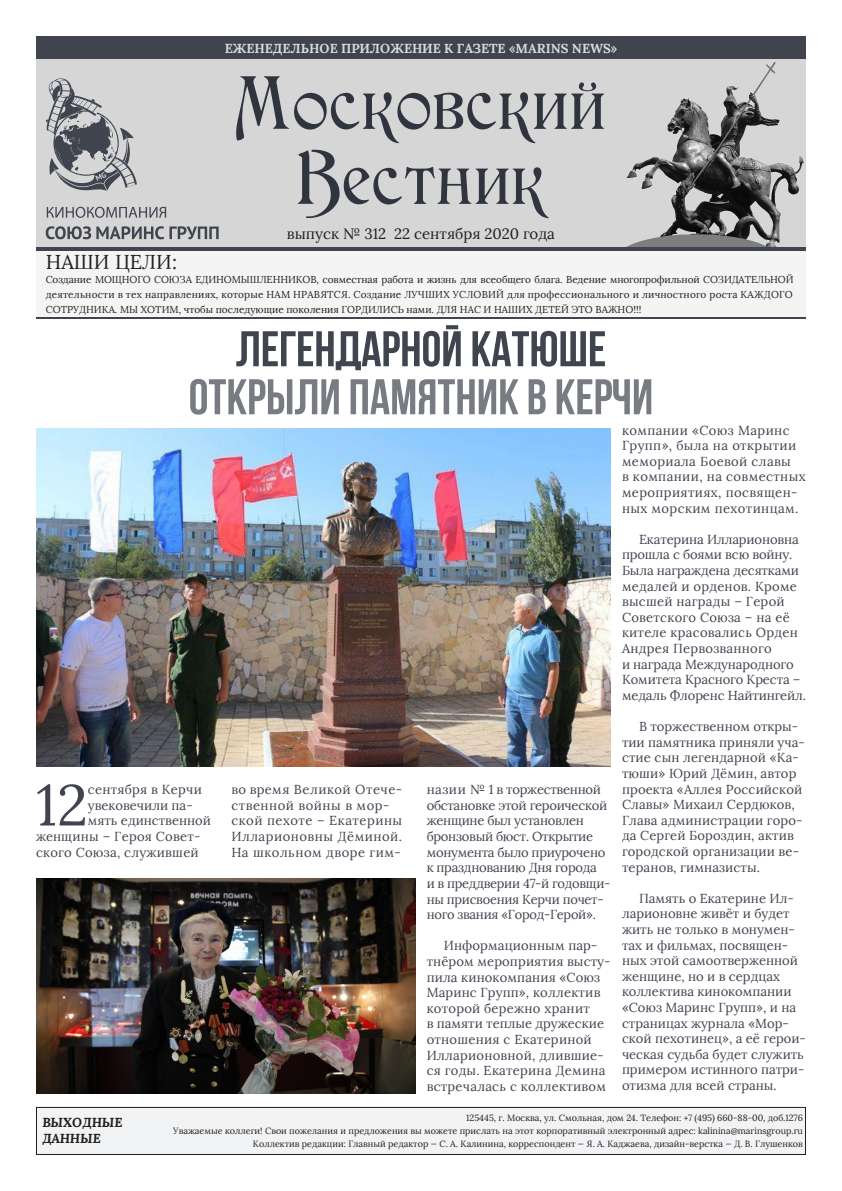
<style>
.page{position:relative;width:842px;height:1191px;background:#fff}
.page>*{position:absolute;margin:0;border:0;box-sizing:border-box;transform-origin:0 0}
.t1{font:57.6px "Lora";color:#40444e}
.t2{font:55px "Medieval";letter-spacing:.02em;color:#30343e}
.t3{font:50px "Bebas Neue Cyrillic";color:#787c82}
.t4{font:50px "Bebas Neue Cyrillic";color:#40444e}
.t5{font:20px "Lora";color:#231f20}
.t6{font:15px "Lora";color:#231f20}
.t7{font:13px/15.6px "Lora";letter-spacing:.01em;color:#40444e}
.t8{font:13px/15.6px "Lora";letter-spacing:-.02em;color:#40444e}
.t9{font:13px/15.6px "Lora";letter-spacing:.03em;color:#40444e}
.t10{font:13px/15.6px "Lora";letter-spacing:.04em;color:#40444e}
.t11{font:13px/15.6px "Lora";letter-spacing:-.01em;color:#40444e}
.t12{font:700 13px "Lora";color:#d7dbdb}
.t13{font:italic 700 13px "Lora";color:#231f20}
.t14{font:10px/15px "Lora";color:#231f20}
.t15{font:9px "Lora";color:#231f20}
</style>
<div class="page">
<img style="left:36px;top:59px;width:770px;height:188px">
<div style="left:36px;top:36px;width:770px;height:23px;background:#40444e"></div>
<div style="left:36px;top:247px;width:770px;height:70px;background:#f4f4f4"></div>
<hr style="left:36px;top:317px;width:770px;height:2px;background:#40444e">
<hr style="left:36px;top:247px;width:770px;height:3px;background:#40444e">
<svg style="left:46px;top:226px;width:173px;height:13px;background:#939499"></svg>
<svg style="left:47px;top:207px;width:119px;height:11px"></svg>
<svg style="left:46px;top:78px;width:91px;height:113px;background:#a2a4a8"></svg>
<div style="left:36px;top:1107px;width:769px;height:47px;background:#f2f3f4"></div>
<div style="left:36px;top:1107px;width:770px;height:48px;border:1px solid #231f20"></div>
<img style="left:36px;top:428px;width:575px;height:339px">
<img style="left:36px;top:878px;width:379px;height:215px">
<p class="t12" style="left:225px;top:40px;width:394px">ЕЖЕНЕДЕЛЬНОЕ ПРИЛОЖЕНИЕ К ГАЗЕТЕ «MARINS NEWS»</p>
<p class="t2" style="left:236px;top:63px;width:372px">Московский</p>
<p class="t2" style="left:297px;top:138px;width:249px">Вестник</p>
<p class="t6" style="left:287px;top:225px;width:270px">выпуск № 312 22 сентября 2020 года</p>
<p class="t14" style="left:46px;top:272px;width:749px">Создание МОЩНОГО СОЮЗА ЕДИНОМЫШЛЕННИКОВ, совместная работа и жизнь для всеобщего блага. Ведение многопрофильной СОЗИДАТЕЛЬНОЙ деятельности в тех направлениях, которые НАМ НРАВЯТСЯ. Создание ЛУЧШИХ УСЛОВИЙ для профессионального и личностного роста КАЖДОГО</p>
<p class="t14" style="left:46px;top:302px;width:597px">СОТРУДНИКА. МЫ ХОТИМ, чтобы последующие поколения ГОРДИЛИСЬ нами. ДЛЯ НАС И НАШИХ ДЕТЕЙ ЭТО ВАЖНО!!!</p>
<p class="t5" style="left:46px;top:250px;width:133px">НАШИ ЦЕЛИ:</p>
<p class="t4" style="left:236px;top:321px;width:372px">ЛЕГЕНДАРНОЙ КАТЮШЕ</p>
<p class="t3" style="left:189px;top:369px;width:466px">ОТКРЫЛИ ПАМЯТНИК В КЕРЧИ</p>
<p class="t1" style="left:36px;top:769px;width:53px">12</p>
<p class="t7" style="left:88px;top:782px;width:116px">сентября в Керчи</p>
<p class="t7" style="left:88px;top:797px;width:106px">увековечили па-</p>
<p class="t7" style="left:88px;top:813px;width:125px">мять единственной</p>
<p class="t7" style="left:36px;top:828px;width:166px">женщины – Героя Совет-</p>
<p class="t7" style="left:36px;top:844px;width:164px">ского Союза, служившей</p>
<p class="t10" style="left:231px;top:782px;width:172px">во время Великой Отече&shy;ственной войны в мор&shy;ской пехоте – Екатерины<br>Илларионовны Дёминой.<br>На школьном дворе гим-</p>
<p class="t8" style="left:427px;top:782px;width:182px">назии № 1 в торжественной обстановке этой героической женщине был установлен бронзовый бюст. Открытие монумента было приурочено к празднованию Дня города</p>
<p class="t8" style="left:427px;top:875px;width:185px">и в преддверии 47-й годовщи&shy;ны присвоения Керчи почет&shy;ного звания «Город-Герой».</p>
<p class="t7" style="left:427px;top:938px;width:185px;text-indent:17px">Информационным пар&shy;тнёром мероприятия высту&shy;пила кинокомпания «Союз<br>Маринс Групп», коллектив которой бережно хранит<br>в памяти теплые дружеские отношения с Екатериной<br>Илларионовной, длившие&shy;ся годы. Екатерина Демина встречалась с коллективом</p>
<p class="t9" style="left:622px;top:422px;width:185px">компании «Союз Маринс<br>Групп», была на открытии мемориала Боевой славы<br>в компании, на совместных мероприятиях, посвящен&shy;ных морским пехотинцам.</p>
<p class="t7" style="left:622px;top:531px;width:178px;text-indent:17px">Екатерина Илларионовна прошла с боями всю войну.<br>Была награждена десятками медалей и орденов. Кроме высшей награды – Герой<br>Советского Союза – на её кителе красовались Орден<br>Андрея Первозванного</p>
<p class="t11" style="left:622px;top:656px;width:185px">и награда Международного<br>Комитета Красного Креста – медаль Флоренс Найтингейл.</p>
<p class="t7" style="left:622px;top:719px;width:184px;text-indent:17px">В торжественном откры&shy;тии памятника приняли уча&shy;стие сын легендарной «Ка&shy;тюши» Юрий Дёмин, автор проекта «Аллея Российской<br>Славы» Михаил Сердюков,<br>Глава администрации горо&shy;да Сергей Бороздин, актив городской организации ве&shy;теранов, гимназисты.</p>
<p class="t7" style="left:622px;top:890px;width:185px;text-indent:17px">Память о Екатерине Ил&shy;ларионовне живёт и будет жить не только в монумен&shy;тах и фильмах, посвящен&shy;ных этой самоотверженной женщине, но и в сердцах коллектива кинокомпании «Союз Маринс Групп», и на страницах журнала «Мор&shy;ской пехотинец», а её герои&shy;ческая судьба будет служить примером истинного патри&shy;отизма для всей страны.</p>
<p class="t13" style="left:42px;top:1113px;width:82px">ВЫХОДНЫЕ</p>
<p class="t13" style="left:42px;top:1129px;width:60px">ДАННЫЕ</p>
<p class="t15" style="left:466px;top:1112px;width:338px">125445, г. Москва, ул. Смольная, дом 24. Телефон: +7 (495) 660-88-00, доб.1276</p>
<p class="t15" style="left:173px;top:1125px;width:631px">Уважаемые коллеги! Свои пожелания и предложения вы можете прислать на этот корпоративный электронный адрес: kalinina@marinsgroup.ru</p>
<p class="t15" style="left:253px;top:1138px;width:551px">Коллектив редакции: Главный редактор — С. А. Калинина, корреспондент — Я. А. Каджаева, дизайн-верстка — Д. В. Глушенков</p>
</div>
